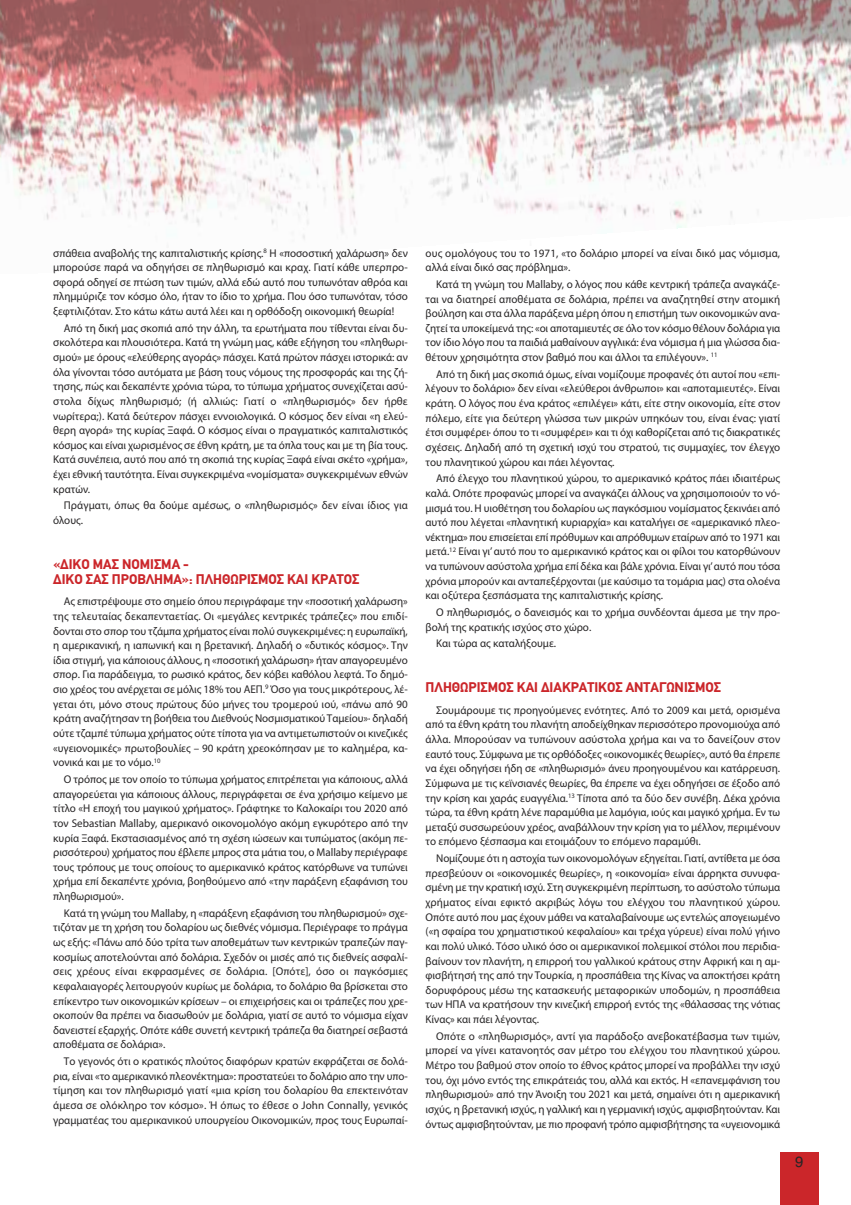
<style>
.page{position:relative;width:851px;height:1205px;background:#fff}
.page>*{position:absolute;margin:0;border:0;box-sizing:border-box;transform-origin:0 0}
.t1{font:15px "Helvetica";color:#272526}
.t2{font:700 13.75px/15px "CF Din";color:#cb262a}
.t3{font:11.25px/14.6px "Myriad Pro";color:#272526;text-align:justify}
</style>
<div class="page">
<img style="left:0;top:0;width:850px;height:253px">
<div style="left:780px;top:1152px;width:38px;height:53px;background:#cb262a"></div>
<p class="t3" style="left:53px;top:246px;width:356px">σπάθεια αναβολής της καπιταλιστικής κρίσης.<sup>8</sup> Η «ποσοστική χαλάρωση» δεν μπορούσε παρά να οδηγήσει σε πληθωρισμό και κραχ. Γιατί κάθε υπερπρο&shy;σφορά οδηγεί σε πτώση των τιμών, αλλά εδώ αυτό που τυπωνόταν αθρόα και πλημμύριζε τον κόσμο όλο, ήταν το ίδιο το χρήμα. Που όσο τυπωνόταν, τόσο ξεφτιλιζόταν. Στο κάτω κάτω αυτά λέει και η ορθόδοξη οικονομική θεωρία!</p>
<p class="t3" style="left:53px;top:322px;width:356px;text-indent:11px">Από τη δική μας σκοπιά από την άλλη, τα ερωτήματα που τίθενται είναι δυ&shy;σκολότερα και πλουσιότερα. Κατά τη γνώμη μας, κάθε εξήγηση του «πληθωρι&shy;σμού» με όρους «ελεύθερης αγοράς» πάσχει. Κατά πρώτον πάσχει ιστορικά: αν όλα γίνονται τόσο αυτόματα με βάση τους νόμους της προσφοράς και της ζή&shy;τησης, πώς και δεκαπέντε χρόνια τώρα, το τύπωμα χρήματος συνεχίζεται ασύ&shy;στολα δίχως πληθωρισμό; (ή αλλιώς: Γιατί ο «πληθωρισμός» δεν ήρθε νωρίτερα;). Κατά δεύτερον πάσχει εννοιολογικά. Ο κόσμος δεν είναι «η ελεύ&shy;θερη αγορά» της κυρίας Ξαφά. Ο κόσμος είναι ο πραγματικός καπιταλιστικός κόσμος και είναι χωρισμένος σε έθνη κράτη, με τα όπλα τους και με τη βία τους.<br>Κατά συνέπεια, αυτό που από τη σκοπιά της κυρίας Ξαφά είναι σκέτο «χρήμα», έχει εθνική ταυτότητα. Είναι συγκεκριμένα «νομίσματα» συγκεκριμένων εθνών κρατών.</p>
<p class="t3" style="left:53px;top:499px;width:356px;text-indent:11px">Πράγματι, όπως θα δούμε αμέσως, ο «πληθωρισμός» δεν είναι ίδιος για όλους.</p>
<p class="t2" style="left:53px;top:556px;width:308px">«ΔΙΚΟ ΜΑΣ ΝΟΜΙΣΜΑ -<br>ΔΙΚΟ ΣΑΣ ΠΡΟΒΛΗΜΑ»: ΠΛΗΘΩΡΙΣΜΟΣ ΚΑΙ ΚΡΑΤΟΣ</p>
<p class="t3" style="left:53px;top:595px;width:356px;text-indent:11px">Ας επιστρέψουμε στο σημείο όπου περιγράφαμε την «ποσοτική χαλάρωση» της τελευταίας δεκαπενταετίας. Οι «μεγάλες κεντρικές τράπεζες» που επιδί&shy;δονται στο σπορ του τζάμπα χρήματος είναι πολύ συγκεκριμένες: η ευρωπαϊκή, η αμερικανική, η ιαπωνική και η βρετανική. Δηλαδή ο «δυτικός κόσμος». Την ίδια στιγμή, για κάποιους άλλους, η «ποσοτική χαλάρωση» ήταν απαγορευμένο σπορ. Για παράδειγμα, το ρωσικό κράτος, δεν κόβει καθόλου λεφτά. Το δημό&shy;σιο χρέος του ανέρχεται σε μόλις 18% του ΑΕΠ.<sup>9</sup> Όσο για τους μικρότερους, λέ&shy;γεται ότι, μόνο στους πρώτους δύο μήνες του τρομερού ιού, «πάνω από 90 κράτη αναζήτησαν τη βοήθεια του Διεθνούς Νοσμισματικού Ταμείου»· δηλαδή ούτε τζαμπέ τύπωμα χρήματος ούτε τίποτα για να αντιμετωπιστούν οι κινεζικές «υγειονομικές» πρωτοβουλίες – 90 κράτη χρεοκόπησαν με το καλημέρα, κα&shy;νονικά και με το νόμο.<sup>10</sup></p>
<p class="t3" style="left:53px;top:773px;width:356px;text-indent:11px">Ο τρόπος με τον οποίο το τύπωμα χρήματος επιτρέπεται για κάποιους, αλλά απαγορεύεται για κάποιους άλλους, περιγράφεται σε ένα χρήσιμο κείμενο με τίτλο «Η εποχή του μαγικού χρήματος». Γράφτηκε το Καλοκαίρι του 2020 από τον Sebastian Mallaby, αμερικανό οικονομολόγο ακόμη εγκυρότερο από την κυρία Ξαφά. Εκστασιασμένος από τη σχέση ιώσεων και τυπώματος (ακόμη πε&shy;ρισσότερου) χρήματος που έβλεπε μπρος στα μάτια του, ο Mallaby περιέγραφε τους τρόπους με τους οποίους το αμερικανικό κράτος κατόρθωνε να τυπώνει χρήμα επί δεκαπέντε χρόνια, βοηθούμενο από «την παράξενη εξαφάνιση του πληθωρισμού».</p>
<p class="t3" style="left:53px;top:906px;width:356px;text-indent:11px">Κατά τη γνώμη του Mallaby, η «παράξενη εξαφάνιση του πληθωρισμού» σχε&shy;τιζόταν με τη χρήση του δολαρίου ως διεθνές νόμισμα. Περιέγραφε το πράγμα ως εξής: «Πάνω από δύο τρίτα των αποθεμάτων των κεντρικών τραπεζών παγ&shy;κοσμίως αποτελούνται από δολάρια. Σχεδόν οι μισές από τις διεθνείς ασφαλί&shy;σεις χρέους είναι εκφρασμένες σε δολάρια. [Οπότε], όσο οι παγκόσμιες κεφαλαιαγορές λειτουργούν κυρίως με δολάρια, το δολάριο θα βρίσκεται στο επίκεντρο των οικονομικών κρίσεων – οι επιχειρήσεις και οι τράπεζες που χρε&shy;οκοπούν θα πρέπει να διασωθούν με δολάρια, γιατί σε αυτό το νόμισμα είχαν δανειστεί εξαρχής. Οπότε κάθε συνετή κεντρική τράπεζα θα διατηρεί σεβαστά αποθέματα σε δολάρια».</p>
<p class="t3" style="left:53px;top:1055px;width:356px;text-indent:11px">Το γεγονός ότι ο κρατικός πλούτος διαφόρων κρατών εκφράζεται σε δολά&shy;ρια, είναι «το αμερικανικό πλεονέκτημα»: προστατεύει το δολάριο απο την υπο&shy;τίμηση και τον πληθωρισμό γιατί «μια κρίση του δολαρίου θα επεκτεινόταν άμεσα σε ολόκληρο τον κόσμο». Ή όπως το έθεσε ο John Connally, γενικός γραμματέας του αμερικανικού υπουργείου Οικονομικών, προς τους Ευρωπαί-</p>
<p class="t3" style="left:425px;top:246px;width:356px">ους ομολόγους του το 1971, «το δολάριο μπορεί να είναι δικό μας νόμισμα, αλλά είναι δικό σας πρόβλημα».</p>
<p class="t3" style="left:425px;top:278px;width:356px;text-indent:11px">Κατά τη γνώμη του Mallaby, ο λόγος που κάθε κεντρική τράπεζα αναγκάζε&shy;ται να διατηρεί αποθέματα σε δολάρια, πρέπει να αναζητηθεί στην ατομική βούληση και στα άλλα παράξενα μέρη όπου η επιστήμη των οικονομικών ανα&shy;ζητεί τα υποκείμενά της: «οι αποταμιευτές σε όλο τον κόσμο θέλουν δολάρια για τον ίδιο λόγο που τα παιδιά μαθαίνουν αγγλικά: ένα νόμισμα ή μια γλώσσα δια&shy;θέτουν χρησιμότητα στον βαθμό που και άλλοι τα επιλέγουν». <sup>11</sup></p>
<p class="t3" style="left:425px;top:368px;width:356px;text-indent:11px">Από τη δική μας σκοπιά όμως, είναι νομίζουμε προφανές ότι αυτοί που «επι&shy;λέγουν το δολάριο» δεν είναι «ελεύθεροι άνθρωποι» και «αποταμιευτές». Είναι κράτη. Ο λόγος που ένα κράτος «επιλέγει» κάτι, είτε στην οικονομία, είτε στον πόλεμο, είτε για δεύτερη γλώσσα των μικρών υπηκόων του, είναι ένας: γιατί έτσι συμφέρει· όπου το τι «συμφέρει» και τι όχι καθορίζεται από τις διακρατικές σχέσεις. Δηλαδή από τη σχετική ισχύ του στρατού, τις συμμαχίες, τον έλεγχο του πλανητικού χώρου και πάει λέγοντας.</p>
<p class="t3" style="left:425px;top:472px;width:356px;text-indent:11px">Από έλεγχο του πλανητικού χώρου, το αμερικανικό κράτος πάει ιδιαιτέρως καλά. Οπότε προφανώς μπορεί να αναγκάζει άλλους να χρησιμοποιούν το νό&shy;μισμά του. Η υιοθέτηση του δολαρίου ως παγκόσμιου νομίσματος ξεκινάει από αυτό που λέγεται «πλανητική κυριαρχία» και καταλήγει σε «αμερικανικό πλεο&shy;νέκτημα» που επισείεται επί πρόθυμων και απρόθυμων εταίρων από το 1971 και μετά.<sup>12</sup> Είναι γι’αυτό που το αμερικανικό κράτος και οι φίλοι του κατορθώνουν να τυπώνουν ασύστολα χρήμα επί δέκα και βάλε χρόνια. Είναι γι’αυτό που τόσα χρόνια μπορούν και ανταπεξέρχονται (με καύσιμο τα τομάρια μας) στα ολοένα και οξύτερα ξεσπάσματα της καπιταλιστικής κρίσης.</p>
<p class="t3" style="left:425px;top:606px;width:356px;text-indent:11px">Ο πληθωρισμός, ο δανεισμός και το χρήμα συνδέονται άμεσα με την προ&shy;βολή της κρατικής ισχύος στο χώρο.</p>
<p class="t3" style="left:436px;top:637px;width:121px">Και τώρα ας καταλήξουμε.</p>
<p class="t2" style="left:425px;top:680px;width:297px">ΠΛΗΘΩΡΙΣΜΟΣ ΚΑΙ ΔΙΑΚΡΑΤΙΚΟΣ ΑΝΤΑΓΩΝΙΣΜΟΣ</p>
<p class="t3" style="left:425px;top:703px;width:356px;text-indent:11px">Σουμάρουμε τις προηγούμενες ενότητες. Από το 2009 και μετά, ορισμένα από τα έθνη κράτη του πλανήτη αποδείχθηκαν περισσότερο προνομιούχα από άλλα. Μπορούσαν να τυπώνουν ασύστολα χρήμα και να το δανείζουν στον εαυτό τους. Σύμφωνα με τις ορθόδοξες «οικονομικές θεωρίες», αυτό θα έπρεπε να έχει οδηγήσει ήδη σε «πληθωρισμό» άνευ προηγουμένου και κατάρρευση.<br>Σύμφωνα με τις κεϊνσιανές θεωρίες, θα έπρεπε να έχει οδηγήσει σε έξοδο από την κρίση και χαράς ευαγγέλια.<sup>13</sup> Τίποτα από τα δύο δεν συνέβη. Δέκα χρόνια τώρα, τα έθνη κράτη λένε παραμύθια με λαμόγια, ιούς και μαγικό χρήμα. Εν τω μεταξύ συσσωρεύουν χρέος, αναβάλλουν την κρίση για το μέλλον, περιμένουν το επόμενο ξέσπασμα και ετοιμάζουν το επόμενο παραμύθι.</p>
<p class="t3" style="left:425px;top:852px;width:356px;text-indent:11px">Νομίζουμε ότι η αστοχία των οικονομολόγων εξηγείται. Γιατί, αντίθετα με όσα πρεσβεύουν οι «οικονομικές θεωρίες», η «οικονομία» είναι άρρηκτα συνυφα&shy;σμένη με την κρατική ισχύ. Στη συγκεκριμένη περίπτωση, το ασύστολο τύπωμα χρήματος είναι εφικτό ακριβώς λόγω του ελέγχου του πλανητικού χώρου.<br>Οπότε αυτό που μας έχουν μάθει να καταλαβαίνουμε ως εντελώς απογειωμένο («η σφαίρα του χρηματιστικού κεφαλαίου» και τρέχα γύρευε) είναι πολύ γήινο και πολύ υλικό. Τόσο υλικό όσο οι αμερικανικοί πολεμικοί στόλοι που περιδια&shy;βαίνουν τον πλανήτη, η επιρροή του γαλλικού κράτους στην Αφρική και η αμ&shy;φισβήτησή της από την Τουρκία, η προσπάθεια της Κίνας να αποκτήσει κράτη δορυφόρους μέσω της κατασκευής μεταφορικών υποδομών, η προσπάθεια των ΗΠΑ να κρατήσουν την κινεζική επιρροή εντός της «θάλασσας της νότιας Κίνας» και πάει λέγοντας.</p>
<p class="t3" style="left:425px;top:1029px;width:356px;text-indent:11px">Οπότε ο «πληθωρισμός», αντί για παράδοξο ανεβοκατέβασμα των τιμών, μπορεί να γίνει κατανοητός σαν μέτρο του ελέγχου του πλανητικού χώρου.<br>Μέτρο του βαθμού στον οποίο το έθνος κράτος μπορεί να προβάλλει την ισχύ του, όχι μόνο εντός της επικράτειάς του, αλλά και εκτός. Η «επανεμφάνιση του πληθωρισμού» από την Άνοιξη του 2021 και μετά, σημαίνει ότι η αμερικανική ισχύς, η βρετανική ισχύς, η γαλλική και η γερμανική ισχύς, αμφισβητούνταν. Και όντως αμφισβητούνταν, με πιο προφανή τρόπο αμφισβήτησης τα «υγειονομικά</p>
<h1 class="t1" style="left:795px;top:1153px;width:10px">9</h1>
</div>
